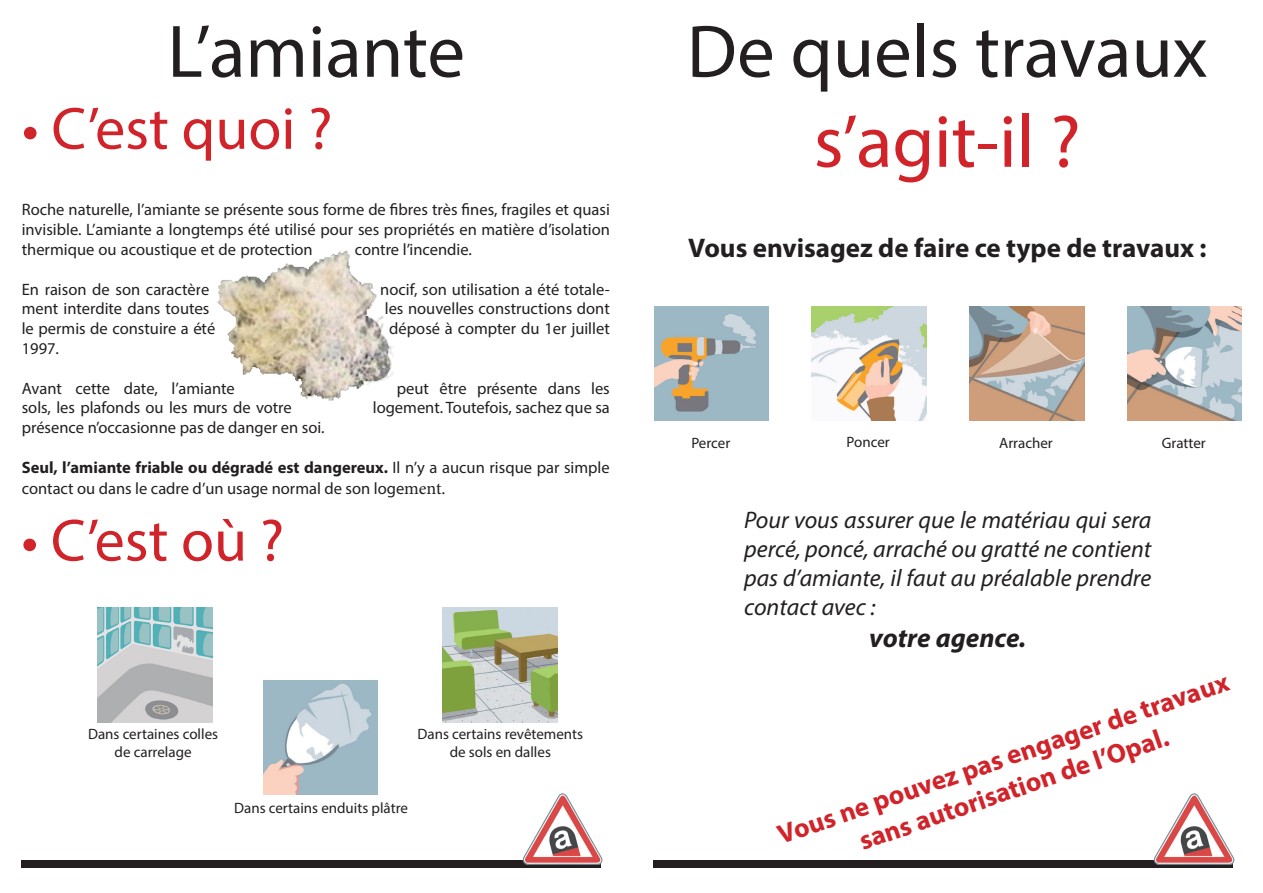
<style>
.page{position:relative;width:1263px;height:893px;background:#fff}
.page>*{position:absolute;margin:0;border:0;box-sizing:border-box;transform-origin:0 0}
.t1{font:75px "Myriad Pro";color:#231f20}
.t2{font:75px "Myriad Pro";color:#d1232a}
.t3{font:60px "Myriad Pro";color:#d1232a}
.t4{font:700 27px "Myriad Pro";color:#d1232a}
.t5{font:700 27px "Myriad Pro";color:#231f20}
.t6{font:italic 700 27px "Myriad Pro";color:#231f20}
.t7{font:italic 24px/28.8px "Myriad Pro";color:#231f20;text-align:justify}
.t8{font:16.5px/19.8px "Myriad Pro";color:#231f20;text-align:justify}
.t9{font:15px "Myriad Pro";color:#231f20}
.s1{font-weight:700}
.s2{font-family:"Minion Pro";font-size:18px}
</style>
<div class="page">
<img style="left:443px;top:608px;width:115px;height:115px">
<img style="left:263px;top:680px;width:115px;height:115px">
<img style="left:97px;top:608px;width:115px;height:115px">
<div style="left:653px;top:859px;width:580px;height:8px;background:#231f20"></div>
<div style="left:22px;top:859px;width:579px;height:8px;background:#231f20"></div>
<img style="left:520px;top:793px;width:83px;height:75px">
<img style="left:1151px;top:793px;width:84px;height:75px">
<img style="left:217px;top:250px;width:176px;height:151px">
<img style="left:654px;top:306px;width:115px;height:115px">
<img style="left:811px;top:306px;width:115px;height:115px">
<img style="left:969px;top:306px;width:115px;height:115px">
<img style="left:1127px;top:306px;width:115px;height:115px">
<p class="t1" style="left:167px;top:5px;width:299px">L’amiante</p>
<p class="t3" style="left:22px;top:92px;width:312px">• C’est quoi ?</p>
<p class="t8" style="left:22px;top:200px;width:590px">Roche naturelle, l’amiante se présente sous forme de fibres très fines, fragiles et quasi invisible. L’amiante a longtemps été utilisé pour ses propriétés en matière d’isolation thermique ou acoustique et de protection</p>
<p class="t8" style="left:355px;top:239px;width:119px">contre l’incendie.</p>
<p class="t8" style="left:22px;top:279px;width:189px">En raison de son caractère</p>
<p class="t8" style="left:380px;top:279px;width:231px">nocif, son utilisation a été totale-</p>
<p class="t8" style="left:22px;top:299px;width:189px">ment interdite dans toutes</p>
<p class="t8" style="left:385px;top:299px;width:227px">les nouvelles constructions dont</p>
<p class="t8" style="left:22px;top:319px;width:195px">le permis de constuire a été</p>
<p class="t8" style="left:389px;top:319px;width:222px">déposé à compter du 1er juillet</p>
<p class="t8" style="left:22px;top:338px;width:39px">1997.</p>
<p class="t8" style="left:22px;top:378px;width:215px">Avant cette date, l’amiante</p>
<p class="t8" style="left:397px;top:378px;width:214px">peut être présente dans les</p>
<p class="t8" style="left:22px;top:398px;width:272px">sols, les plafonds ou les murs de votre</p>
<p class="t8" style="left:373px;top:398px;width:238px">logement. Toutefois, sachez que sa</p>
<p class="t8" style="left:22px;top:418px;width:304px">présence n’occasionne pas de danger en soi.</p>
<p class="t8" style="left:22px;top:456px;width:589px;line-height:21.6px"><span class="s1">Seul, l’amiante friable ou dégradé est dangereux.</span> Il n’y a aucun risque par simple contact ou dans le cadre d’un usage normal de son loge<span class="s2">ment.</span></p>
<p class="t3" style="left:21px;top:503px;width:264px">• C’est où ?</p>
<p class="t9" style="left:88px;top:725px;width:132px">Dans certaines colles</p>
<p class="t9" style="left:115px;top:743px;width:79px">de carrelage</p>
<p class="t9" style="left:417px;top:725px;width:167px">Dans certains revêtements</p>
<p class="t9" style="left:450px;top:743px;width:103px">de sols en dalles</p>
<p class="t9" style="left:234px;top:798px;width:175px">Dans certains enduits plâtre</p>
<p class="t1" style="left:687px;top:5px;width:522px">De quels travaux</p>
<p class="t2" style="left:814px;top:95px;width:268px">s’agit-il ?</p>
<p class="t5" style="left:688px;top:230px;width:520px">Vous envisagez de faire ce type de travaux :</p>
<p class="t9" style="left:691px;top:434px;width:40px">Percer</p>
<p class="t9" style="left:846px;top:433px;width:45px">Poncer</p>
<p class="t9" style="left:999px;top:433px;width:55px">Arracher</p>
<p class="t9" style="left:1162px;top:434px;width:45px">Gratter</p>
<p class="t7" style="left:744px;top:505px;width:409px">Pour vous assurer que le matériau qui sera percé, poncé, arraché ou gratté ne contient pas d’amiante, il faut au préalable prendre contact avec :</p>
<p class="t6" style="left:869px;top:620px;width:159px">votre agence.</p>
<p class="t4" style="left:773px;top:819px;width:477px;rotate:-19deg">Vous ne pouvez pas engager de travaux</p>
<p class="t4" style="left:854px;top:825px;width:327px;rotate:-19deg">sans autorisation de l’Opal.</p>
</div>
